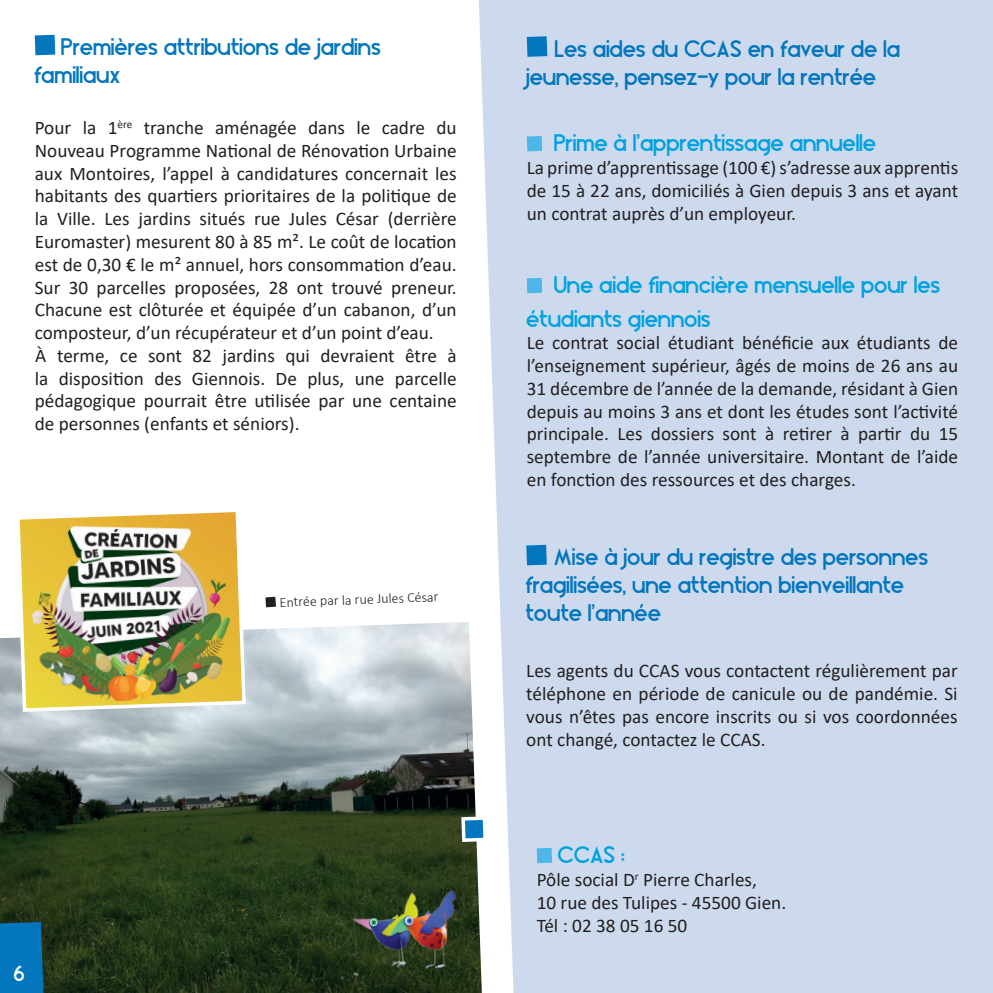
<style>
.page{position:relative;width:993px;height:993px;background:#fff}
.page>*{position:absolute;margin:0;border:0;box-sizing:border-box;transform-origin:0 0}
.t1{font:24.5px/28px "Blissful Thinking";color:#0376bd}
.t2{font:24.5px/33.2px "Blissful Thinking";color:#00a2e0}
.t3{font:22.75px "Blissful Thinking";color:#fff}
.t4{font:19.25px/22.8px "Calibri";color:#231f20;text-align:justify}
.t5{font:300 14px "Calibri";color:#231f20}
</style>
<div class="page">
<img style="left:0;top:622px;width:478px;height:370px">
<div style="left:478px;top:0;width:514px;height:992px;background:#cddaee"></div>
<svg style="left:526px;top:36px;width:21px;height:21px"></svg>
<div style="left:526px;top:136px;width:16px;height:15px;background:#4cb7e8"></div>
<div style="left:526px;top:278px;width:16px;height:15px;background:#4cb7e8"></div>
<div style="left:0;top:921px;width:43px;height:71px;background:#0376bd"></div>
<div style="left:536px;top:847px;width:16px;height:15px;background:#4cb7e8"></div>
<svg style="left:526px;top:544px;width:20px;height:21px"></svg>
<svg style="left:459px;top:814px;width:29px;height:29px"></svg>
<svg style="left:35px;top:35px;width:20px;height:20px"></svg>
<svg style="left:265px;top:596px;width:11px;height:11px"></svg>
<img style="left:14px;top:512px;width:233px;height:201px">
<img style="left:345px;top:881px;width:112px;height:91px">
<p class="t1" style="left:35px;top:33px;width:348px;text-indent:27px">Premières attributions de jardins familiaux</p>
<p class="t4" style="left:35px;top:116px;width:423px;text-align:left">Pour la 1<sup>ère</sup> tranche aménagée dans le cadre du Nouveau Programme National de Rénovation Urbaine aux Montoires, l’appel à candidatures concernait les habitants des quartiers prioritaires de la politique de la Ville. Les jardins situés rue Jules César (derrière Euromaster) mesurent 80 à 85 m². Le coût de location est de 0,30 € le m² annuel, hors consommation d’eau.<br>Sur 30 parcelles proposées, 28 ont trouvé preneur.<br>Chacune est clôturée et équipée d’un cabanon, d’un composteur, d’un récupérateur et d’un point d’eau.<br>À terme, ce sont 82 jardins qui devraient être à la disposition des Giennois. De plus, une parcelle pédagogique pourrait être utilisée par une centaine de personnes (enfants et séniors).</p>
<p class="t5" style="left:279px;top:593px;width:160px;rotate:-2deg">Entrée par la rue Jules César</p>
<p class="t3" style="left:14px;top:960px;width:13px">6</p>
<p class="t1" style="left:526px;top:34px;width:375px;text-indent:28px">Les aides du CCAS en faveur de la jeunesse, pensez-y pour la rentrée</p>
<p class="t2" style="left:554px;top:126px;width:324px">Prime à l’apprentissage annuelle</p>
<p class="t4" style="left:526px;top:156px;width:433px">La prime d’apprentissage (100 €) s’adresse aux apprentis de 15 à 22 ans, domiciliés à Gien depuis 3 ans et ayant un contrat auprès d’un employeur.</p>
<p class="t2" style="left:526px;top:268px;width:415px;text-indent:28px">Une aide financière mensuelle pour les étudiants giennois</p>
<p class="t4" style="left:526px;top:331px;width:433px">Le contrat social étudiant bénéficie aux étudiants de l’enseignement supérieur, âgés de moins de 26 ans au 31 décembre de l’année de la demande, résidant à Gien depuis au moins 3 ans et dont les études sont l’activité principale. Les dossiers sont à retirer à partir du 15 septembre de l’année universitaire. Montant de l’aide en fonction des ressources et des charges.</p>
<p class="t1" style="left:526px;top:542px;width:404px;text-indent:28px">Mise à jour du registre des personnes fragilisées, une attention bienveillante toute l’année</p>
<p class="t4" style="left:526px;top:659px;width:433px">Les agents du CCAS vous contactent régulièrement par téléphone en période de canicule ou de pandémie. Si vous n’êtes pas encore inscrits ou si vos coordonnées ont changé, contactez le CCAS.</p>
<p class="t2" style="left:558px;top:837px;width:69px">CCAS :</p>
<p class="t4" style="left:536px;top:867px;width:251px;text-align:left">Pôle social D<sup>r</sup> Pierre Charles,<br>10 rue des Tulipes - 45500 Gien.<br>Tél : 02 38 05 16 50</p>
</div>
